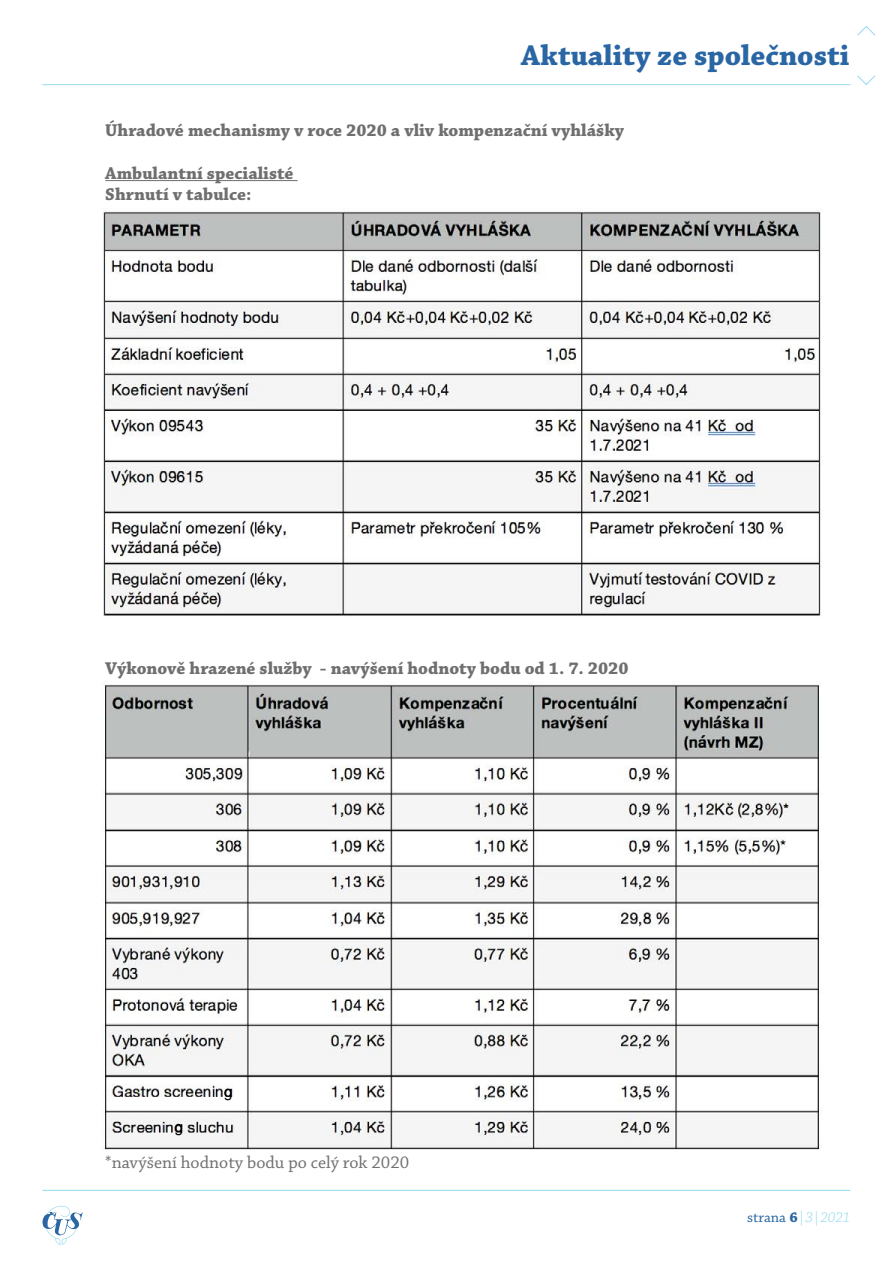
<style>
.page{position:relative;width:893px;height:1263px;background:#fff}
.page>*{position:absolute;margin:0;border:0;box-sizing:border-box;transform-origin:0 0}
.t1{font:700 30px "Chaparral Pro";color:#2966a3}
.t2{font:700 18px/21.6px "Chaparral Pro";color:#706f6f}
.t3{font:18px "Chaparral Pro";color:#706f6f}
.t4{font:italic 300 15px "Chaparral Pro";color:#94d9ed}
.t5{font:15px "Arial";color:#000}
.s1{font-weight:400;font-style:normal;color:#2966a3}
.s2{font-weight:700;font-style:normal;color:#2966a3}
</style>
<div class="page">
<hr style="left:43px;top:1190px;width:807px;height:1px;background:#94d9ed">
<svg style="left:42px;top:1205px;width:41px;height:40px"></svg>
<hr style="left:43px;top:84px;width:807px;height:1px;background:#94d9ed">
<svg style="left:857px;top:26px;width:19px;height:10px"></svg>
<hr style="left:105px;top:180px;width:193px;height:1px;background:#706f6f">
<svg style="left:857px;top:75px;width:19px;height:10px"></svg>
<img style="left:103px;top:210px;width:718px;height:406px">
<img style="left:102px;top:683px;width:720px;height:467px">
<div style="left:111px;top:1097px;width:126px;height:5px;background:#fff"></div>
<div style="left:111px;top:1133px;width:113px;height:5px;background:#f5f5f5"></div>
<h1 class="t1" style="left:521px;top:38px;width:330px">Aktuality ze společnosti</h1>
<p class="t2" style="left:105px;top:120px;width:520px">Úhradové mechanismy v roce 2020 a vliv kompenzační vyhlášky</p>
<p class="t2" style="left:105px;top:163px;width:190px">Ambulantní specialisté<br>Shrnutí v tabulce:</p>
<p class="t2" style="left:105px;top:658px;width:525px">Výkonově hrazené služby - navýšení hodnoty bodu od 1. 7. 2020</p>
<p class="t5" style="left:175px;top:1117px;width:10px">g</p>
<p class="t5" style="left:224px;top:1082px;width:10px">g</p>
<p class="t3" style="left:105px;top:1152px;width:305px">*navýšení hodnoty bodu po celý rok 2020</p>
<p class="t4" style="left:747px;top:1209px;width:105px"><span class="s1">strana</span> <span class="s2">6</span>|3|2021</p>
</div>
